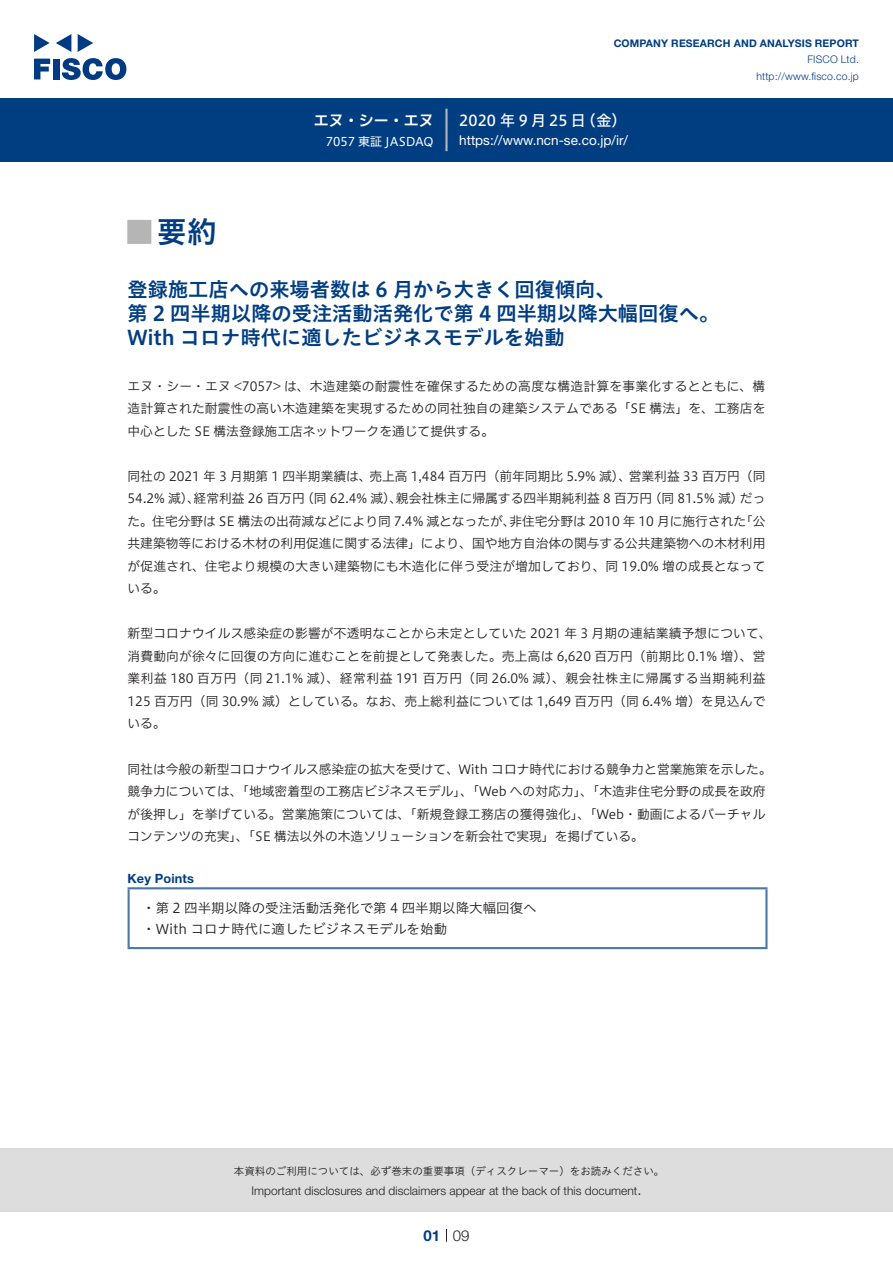
<style>
.page{position:relative;width:893px;height:1263px;background:#fff}
.page>*{position:absolute;margin:0;border:0;box-sizing:border-box;transform-origin:0 0}
.t1{font:30px "Hiragino UD Sans Std N W6";color:#003d81}
.t2{font:700 24px "Koz Go Pro";color:#b5b5b6}
.t3{font:20.25px/24px "Hiragino UD Sans Std W6";color:#003d81}
.t4{font:15px "Hiragino UD Sans F Std N W5";letter-spacing:.21em;color:#fff}
.t5{font:15px "Hiragino UD Sans F Std N W6";color:#fff}
.t6{font:300 15px "Helvetica Neue LT Std";color:#231f20}
.t7{font:700 15px "Helvetica Neue LT Std";color:#003d81}
.t8{font:13.5px/20.7px "Hiragino UD Sans Std W3";color:#231f20}
.t9{font:13.5px "Helvetica Neue LT Std";color:#fff}
.t10{font:12.75px/22.5px "Hiragino UD Sans F Std N W3";color:#231f20}
.t11{font:700 12.75px "Helvetica Neue LT Std";letter-spacing:.015em;color:#003d81}
.t12{font:300 12px "Helvetica Neue LT Std";color:#231f20}
.t13{font:12px "Hiragino UD Sans F Std N W4";color:#fff}
.t14{font:10.5px "Hiragino UD Sans Std W3";color:#231f20}
.t15{font:700 10.5px "Helvetica Neue LT Std";letter-spacing:.015em;color:#003d81}
.t16{font:300 10.5px/16.5px "Helvetica Neue LT Std";letter-spacing:.015em;color:#003d81;text-align:right}
</style>
<div class="page">
<div style="left:0;top:1148px;width:893px;height:64px;background:#ddd"></div>
<svg style="left:34px;top:59px;width:16px;height:20px"></svg>
<div style="left:53px;top:59px;width:6px;height:20px;background:#003a83"></div>
<svg style="left:62px;top:58px;width:64px;height:22px"></svg>
<svg style="left:34px;top:34px;width:16px;height:18px"></svg>
<svg style="left:78px;top:34px;width:15px;height:18px"></svg>
<svg style="left:56px;top:34px;width:15px;height:18px"></svg>
<div style="left:0;top:98px;width:893px;height:64px;background:#003d81"></div>
<hr style="left:445px;top:109px;width:3px;height:42px;background:#b5b5b6">
<svg style="left:446px;top:1229px;width:1px;height:13px"></svg>
<hr style="left:128px;top:889px;width:2px;height:58px;background:#4d77a7">
<hr style="left:128px;top:887px;width:639px;height:2px;background:#4d77a7">
<hr style="left:765px;top:889px;width:2px;height:58px;background:#4d77a7">
<hr style="left:128px;top:947px;width:639px;height:2px;background:#4d77a7">
<p class="t5" style="left:314px;top:109px;width:122px">エヌ・シー・エヌ</p>
<p class="t13" style="left:326px;top:132px;width:109px">7057 東証 JASDAQ</p>
<p class="t15" style="left:614px;top:37px;width:247px">COMPANY RESEARCH AND ANALYSIS REPORT</p>
<p class="t16" style="left:756px;top:51px;width:104px">FISCO Ltd. http://www.fisco.co j p.</p>
<p class="t4" style="left:581px;top:109px;width:47px">（金(</p>
<p class="t4" style="left:459px;top:109px;width:128px">2020年9月25日</p>
<p class="t9" style="left:459px;top:132px;width:170px">https: / / w w w . n c n - s e . c o j p. /i r/</p>
<h1 class="t1" style="left:157px;top:209px;width:61px">要約</h1>
<h2 class="t2" style="left:128px;top:217px;width:25px">█</h2>
<h3 class="t3" style="left:128px;top:276px;width:593px">登録施工店への来場者数は 6 月から大きく回復傾向、<br>第 2 四半期以降の受注活動活発化で第 4 四半期以降大幅回復へ。<br>With コロナ時代に適したビジネスモデルを始動</h3>
<p class="t10" style="left:128px;top:374px;width:639px;text-align:justify">エヌ・シー・エヌ &lt;7057&gt; は、木造建築の耐震性を確保するための高度な構造計算を事業化するとともに、構造計算された耐震性の高い木造建築を実現するための同社独自の建築システムである「SE 構法」を、工務店を中心とした SE 構法登録施工店ネットワークを通じて提供する。</p>
<p class="t10" style="left:629px;top:464px;width:138px">営業利益 33 百万円（同</p>
<p class="t10" style="left:369px;top:464px;width:263px">売上高 1,484 百万円（前年同期比 5.9% 減）、</p>
<p class="t10" style="left:128px;top:464px;width:246px">同社の 2021 年 3 月期第 1 四半期業績は、</p>
<p class="t10" style="left:194px;top:487px;width:113px">経常利益 26 百万円</p>
<p class="t10" style="left:396px;top:487px;width:258px">親会社株主に帰属する四半期純利益 8 百万円</p>
<p class="t10" style="left:128px;top:487px;width:74px">54.2% 減）、</p>
<p class="t10" style="left:301px;top:487px;width:103px">（同 62.4% 減）、</p>
<p class="t10" style="left:649px;top:487px;width:96px">（同 81.5% 減）</p>
<p class="t10" style="left:740px;top:487px;width:27px">だっ</p>
<p class="t10" style="left:128px;top:509px;width:639px">た。住宅分野は SE 構法の出荷減などにより同 7.4% 減となったが、<br>共建築物等における木材の利用促進に関する法律」により、国や地方自治体の関与する公共建築物への木材利用が促進され、住宅より規模の大きい建築物にも木造化に伴う受注が増加しており、同 19.0% 増の成長となっている。</p>
<p class="t10" style="left:128px;top:622px;width:646px">新型コロナウイルス感染症の影響が不透明なことから未定としていた 2021 年 3 月期の連結業績予想について、消費動向が徐々に回復の方向に進むことを前提として発表した。売上高は 6,620 百万円（前期比 0.1% 増）、営業利益 180 百万円（同 21.1% 減）、経常利益 191 百万円（同 26.0% 減）、親会社株主に帰属する当期純利益125 百万円（同 30.9% 減）としている。なお、売上総利益については 1,649 百万円（同 6.4% 増）を見込んでいる。</p>
<p class="t10" style="left:128px;top:757px;width:646px">同社は今般の新型コロナウイルス感染症の拡大を受けて、With コロナ時代における競争力と営業施策を示した。競争力については、「地域密着型の工務店ビジネスモデル」、「Web への対応力」、「木造非住宅分野の成長を政府が後押し」を挙げている。営業施策については、「新規登録工務店の獲得強化」、「Web・動画によるバーチャルコンテンツの充実」、「SE 構法以外の木造ソリューションを新会社で実現」を掲げている。</p>
<p class="t11" style="left:128px;top:870px;width:68px">Key Points</p>
<p class="t8" style="left:142px;top:897px;width:396px">・第 2 四半期以降の受注活動活発化で第 4 四半期以降大幅回復へ・With コロナ時代に適したビジネスモデルを始動</p>
<p class="t10" style="left:509px;top:509px;width:238px">非住宅分野は 2010 年 10 月に施行された</p>
<p class="t10" style="left:740px;top:509px;width:27px">「公</p>
<p class="t14" style="left:234px;top:1163px;width:432px">本資料のご利用については、必ず巻末の重要事項（ディスクレーマー）をお読みください。</p>
<p class="t6" style="left:637px;top:1180px;width:6px">.</p>
<p class="t12" style="left:251px;top:1183px;width:387px">Important disclosures and disclaimers appear at the back of this document</p>
<p class="t7" style="left:423px;top:1226px;width:18px">01</p>
<p class="t6" style="left:453px;top:1226px;width:18px">09</p>
</div>
